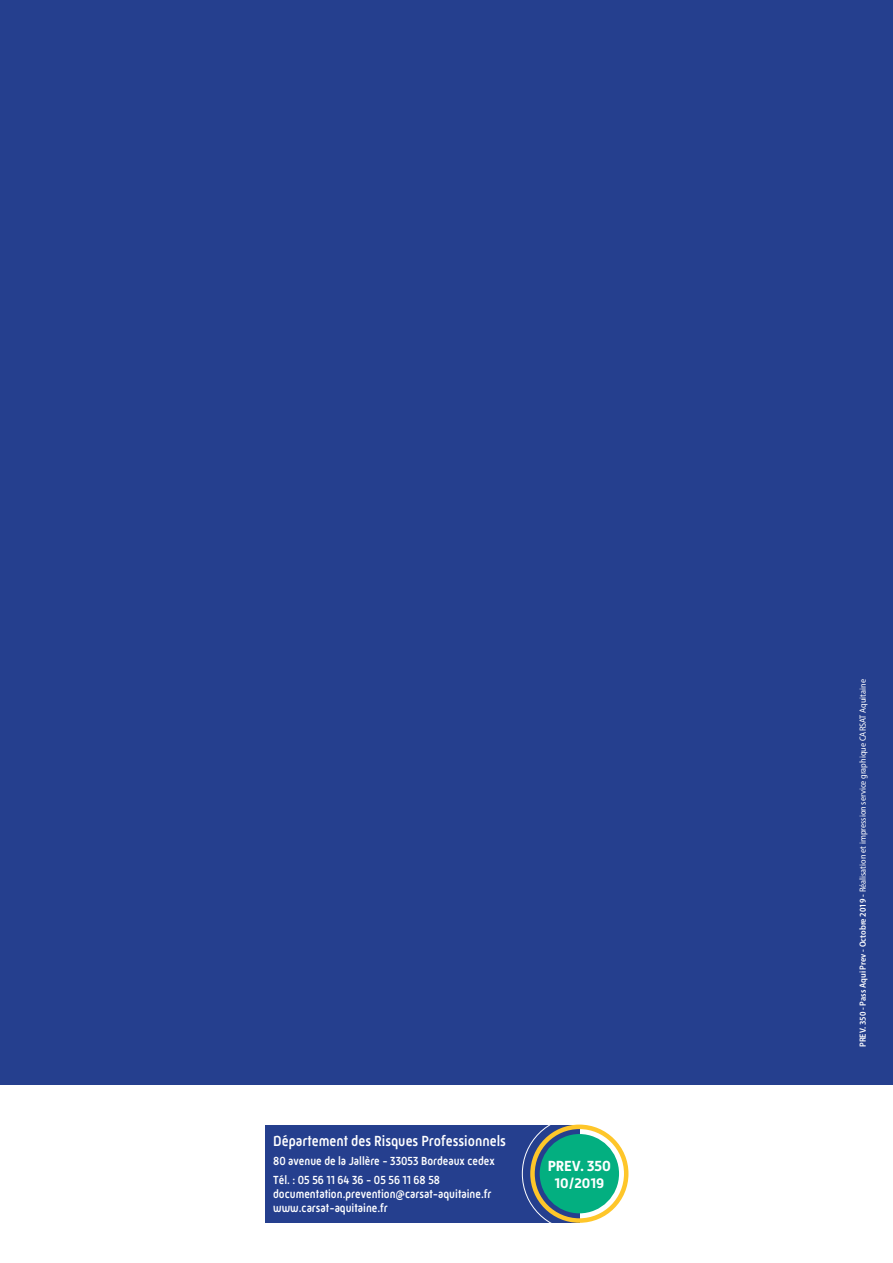
<style>
.page{position:relative;width:893px;height:1263px;background:#fff}
.page>*{position:absolute;margin:0;border:0;box-sizing:border-box;transform-origin:0 0}
.t1{font:500 15px "Mic 32 New";color:#fff;scale:.9 1}
.t2{font:700 15px "Mic 32 New";letter-spacing:-.01em;color:#fff}
.t3{font:700 14.25px "Mic 32 New";color:#fff}
.t4{font:500 12px/18.6px "Mic 32 New";color:#fff;scale:.9 1}
.t5{font:semi-condensed 9px "Myriad Pro";color:#fff}
.s1{font-weight:600}
</style>
<div class="page">
<div style="left:0;top:0;width:893px;height:1084px;background:#253f8e"></div>
<div style="left:265px;top:1125px;width:314px;height:97px;background:#253f8e"></div>
<div style="left:530px;top:1124px;width:98px;height:99px;border:4px solid #fec62a;border-radius:50%"></div>
<div style="left:540px;top:1134px;width:79px;height:79px;background:#03af80;border-radius:50%"></div>
<p class="t1" style="left:273px;top:1132px;width:260px">Département des Risques Professionnels</p>
<p class="t4" style="left:273px;top:1151px;width:248px">80 avenue de la Jallère - 33053 Bordeaux cedex<br>Tél. : 05 56 11 64 36 - 05 56 11 68 58</p>
<p class="t4" style="left:273px;top:1187px;width:244px;line-height:14.4px">documentation.prevention@carsat-aquitaine.fr www.carsat-aquitaine.fr</p>
<p class="t2" style="left:548px;top:1157px;width:65px">PREV. 350</p>
<p class="t3" style="left:554px;top:1175px;width:51px">10/2019</p>
<p class="t5" style="left:857px;top:1047px;width:369px;rotate:-90deg"><span class="s1">PREV. 350 - Pass Aqui Prev - Octobre 2019 -</span> Réalisation et impression service graphique CARSAT Aquitaine</p>
</div>
